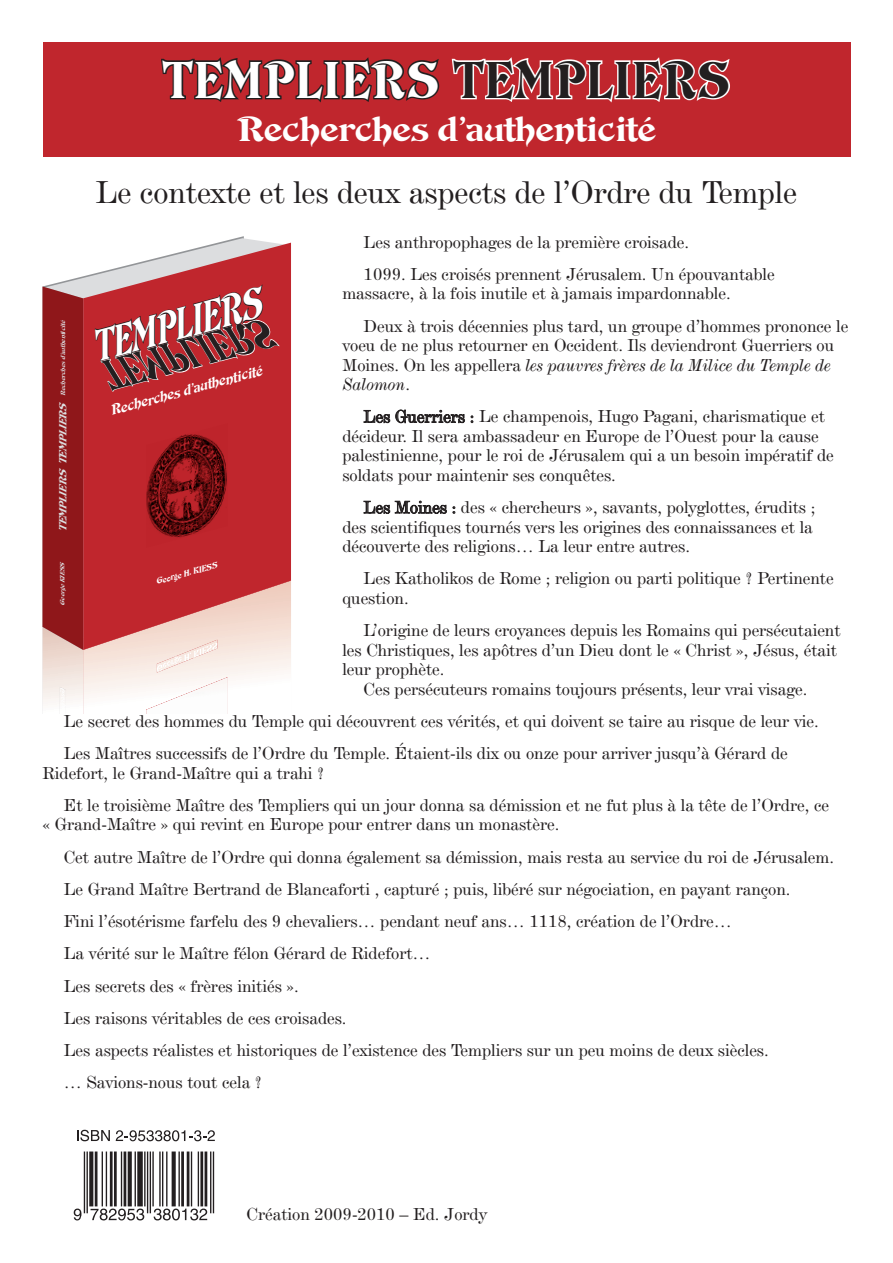
<style>
.page{position:relative;width:893px;height:1263px;background:#fff}
.page>*{position:absolute;margin:0;border:0;box-sizing:border-box;transform-origin:0 0}
.t1{font:54px "De Vinne Orn D";letter-spacing:.05em;color:#fff;scale:.83 1}
.t2{font:italic 43.5px "De Vinne Orn D";color:#231f20;scale:.72 1}
.t3{font:36px "De Vinne Orn D";color:#fff}
.t4{font:33px "De Vinne BT Text";color:#231f20}
.t5{font:18px/32.2px "De Vinne BT Text";color:#231f20}
.t6{font:18px/19.5px "De Vinne BT Italic Text";color:#231f20}
.t7{font:italic 15px "De Vinne Orn D";color:#fff;scale:.89 1}
.t8{font:italic 9px "De Vinne Orn D";color:#fff;scale:.89 1}
.t9{font:italic 6.45px "De Vinne Orn D";color:#dcdddf}
.s1{color:#231f20}
.s2{font-family:"De Vinne BT Text"}
.s3{font-size:10.8px}
</style>
<div class="page">
<div style="left:43px;top:43px;width:807px;height:114px;background:#c0262d"></div>
<svg style="left:83px;top:243px;width:208px;height:41px"></svg>
<svg style="left:77px;top:1130px;width:33px;height:11px"></svg>
<svg style="left:116px;top:1130px;width:99px;height:11px"></svg>
<svg style="left:74px;top:1151px;width:140px;height:69px"></svg>
<svg style="left:161px;top:57px;width:279px;height:46px"></svg>
<svg style="left:451px;top:57px;width:279px;height:46px"></svg>
<svg style="left:363px;top:409px;width:102px;height:14px"></svg>
<svg style="left:471px;top:416px;width:2px;height:7px"></svg>
<svg style="left:363px;top:500px;width:84px;height:14px"></svg>
<svg style="left:453px;top:506px;width:2px;height:8px"></svg>
<svg style="left:42px;top:284px;width:249px;height:430px;background:#bf5255"></svg>
<h1 class="t1" style="left:164px;top:49px;width:683px">TEMPLIERS <span class="s1">TEMPLIERS</span></h1>
<h3 class="t3" style="left:237px;top:108px;width:420px">Recherches d’authenticité</h3>
<h3 class="t4" style="left:96px;top:172px;width:703px">Le contexte et les deux aspects de l’Ordre du Temple</h3>
<p class="t5" style="left:364px;top:225px;width:413px">Les anthropophages de la première croisade.<br>1099. Les croisés prennent Jérusalem. Un épouvantable</p>
<p class="t5" style="left:364px;top:277px;width:486px;text-indent:-21px">massacre, à la fois inutile et à jamais impardonnable.<br>Deux à trois décennies plus tard, un groupe d’hommes prononce le</p>
<p class="t5" style="left:342px;top:329px;width:493px">voeu de ne plus retourner en Occident. Ils deviendront Guerriers ou</p>
<p class="t6" style="left:342px;top:355px;width:490px"><span class="s2">Moines. On les appellera</span> les pauvres frères de la Milice du Temple de<br>Salomon<span class="s2">.</span></p>
<p class="t5" style="left:342px;top:406px;width:493px;line-height:19.5px;text-indent:21px">Les Guerriers : Le champenois, Hugo Pagani, charismatique et décideur. Il sera ambassadeur en Europe de l’Ouest pour la cause palestinienne, pour le roi de Jérusalem qui a un besoin impératif de soldats pour maintenir ses conquêtes.</p>
<p class="t5" style="left:342px;top:497px;width:474px;line-height:19.5px;text-indent:21px">Les Moines : des « chercheurs », savants, polyglottes, érudits ; des scientifiques tournés vers les origines des connaissances et la découverte des religions… La leur entre autres.</p>
<p class="t5" style="left:342px;top:568px;width:493px;line-height:19.5px;text-indent:21px">Les Katholikos de Rome ; religion ou parti politique ? Pertinente question.</p>
<p class="t5" style="left:364px;top:614px;width:478px">L’origine de leurs croyances depuis les Romains qui persécutaient</p>
<p class="t5" style="left:342px;top:633px;width:496px">les Christiques, les apôtres d’un Dieu dont le « Christ », Jésus, était</p>
<p class="t5" style="left:342px;top:653px;width:104px">leur prophète.</p>
<p class="t5" style="left:364px;top:672px;width:445px">Ces persécuteurs romains toujours présents, leur vrai visage.</p>
<p class="t5" style="left:64px;top:704px;width:756px">Le secret des hommes du Temple qui découvrent ces vérités, et qui doivent se taire au risque de leur vie.<br>Les Maîtres successifs de l’Ordre du Temple. Étaient-ils dix ou onze pour arriver jusqu’à Gérard de</p>
<p class="t5" style="left:64px;top:756px;width:767px;text-indent:-21px">Ridefort, le Grand-Maître qui a trahi ?<br>Et le troisième Maître des Templiers qui un jour donna sa démission et ne fut plus à la tête de l’Ordre, ce</p>
<p class="t5" style="left:64px;top:808px;width:772px;text-indent:-21px">« Grand-Maître » qui revint en Europe pour entrer dans un monastère.<br>Cet autre Maître de l’Ordre qui donna également sa démission, mais resta au service du roi de Jérusalem.<br>Le Grand Maître Bertrand de Blancaforti , capturé ; puis, libéré sur négociation, en payant rançon.<br>Fini l’ésotérisme farfelu des 9 chevaliers… pendant neuf ans… 1118, création de l’Ordre…<br>La vérité sur le Maître félon Gérard de Ridefort…<br>Les secrets des « frères initiés ».<br>Les raisons véritables de ces croisades.<br>Les aspects réalistes et historiques de l’existence des Templiers sur un peu moins de deux siècles.<br>… Savions-nous tout cela ?</p>
<p class="t9" style="left:59px;top:532px;width:215px;rotate:-90deg"><span class="s3">TEMPLIERSTEMPLIERS</span> Recherchesd’authenticité</p>
<p class="t9" style="left:59px;top:606px;width:48px;rotate:-90deg">GeorgeKIESS</p>
<p class="t7" style="left:108px;top:402px;width:177px;rotate:-15deg">Recherches d’authenticité</p>
<p class="t8" style="left:155px;top:576px;width:72px;rotate:-15deg">George H. KIESS</p>
<h2 class="t2" style="left:81px;top:891px;width:251px;rotate:-22deg">TEMPLIERS</h2>
<p class="t5" style="left:247px;top:1198px;width:242px">Création 2009-2010 – Ed. Jordy</p>
</div>
